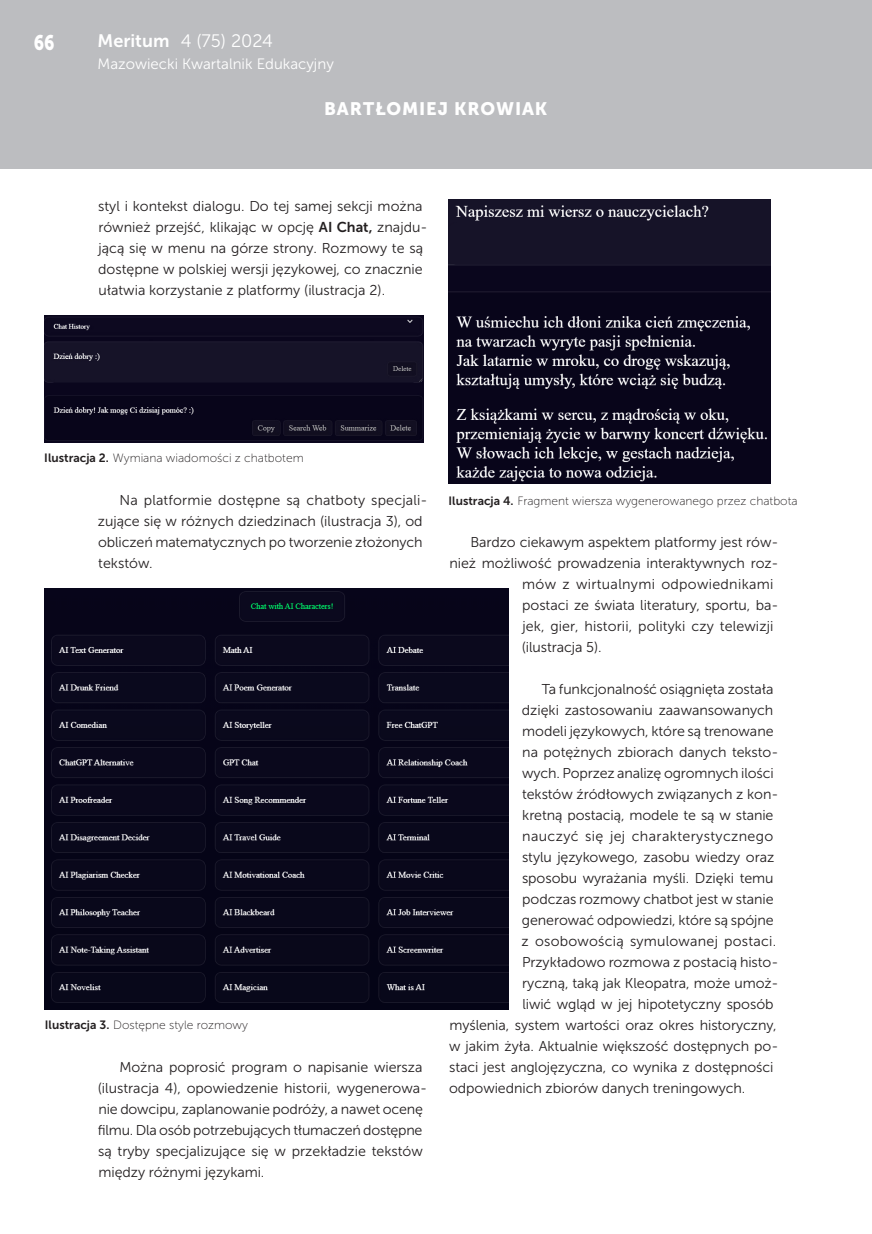
<style>
.page{position:relative;width:872px;height:1234px;background:#fff}
.page>*{position:absolute;margin:0;border:0;box-sizing:border-box;transform-origin:0 0}
.t1{font:21px "Museo Sans 900";color:#fff;scale:.8 1}
.t2{font:18px "Museo Sans 900";letter-spacing:.05em;color:#fff}
.t3{font:18px "Museo Sans 300";color:#fff}
.t4{font:15px "Museo Sans 300";color:#fff}
.t5{font:14.25px/21px "Museo Sans 300";letter-spacing:-.005em;color:#231f20}
.t6{font:14.25px "Museo Sans 300";letter-spacing:.025em;color:#231f20}
.t7{font:14.25px "Museo Sans 300";letter-spacing:.015em;color:#231f20}
.t8{font:14.25px "Museo Sans 300";letter-spacing:.02em;color:#231f20}
.t9{font:12px "Museo Sans 100";color:#231f20}
.s1{font-family:"Museo Sans 700"}
</style>
<div class="page">
<div style="left:0;top:0;width:872px;height:169px;background:#bcbdc0"></div>
<img style="left:44px;top:316px;width:379px;height:126px">
<img style="left:44px;top:589px;width:465px;height:420px">
<img style="left:449px;top:200px;width:321px;height:284px">
<h1 class="t1" style="left:34px;top:30px;width:27px">66</h1>
<p class="t3" style="left:98px;top:31px;width:177px"><span class="s1">Meritum</span> 4 (75) 2024</p>
<p class="t4" style="left:98px;top:56px;width:238px">Mazowiecki Kwartalnik Edukacyjny</p>
<p class="t2" style="left:324px;top:99px;width:225px">BARTŁOMIEJ KROWIAK</p>
<p class="t5" style="left:98px;top:195px;width:331px">styl i kontekst dialogu. Do tej samej sekcji można również przejść, klikając w opcję <span class="s1">AI Chat,</span> znajdu&shy;jącą się w menu na górze strony. Rozmowy te są dostępne w polskiej wersji językowej, co znacznie ułatwia korzystanie z platformy (ilustracja 2).</p>
<p class="t9" style="left:44px;top:451px;width:261px"><span class="s1">Ilustracja 2.</span> Wymiana wiadomości z chatbotem</p>
<p class="t5" style="left:98px;top:489px;width:331px;text-indent:22px">Na platformie dostępne są chatboty specjali&shy;zujące się w różnych dziedzinach (ilustracja 3), od obliczeń matematycznych po tworzenie złożonych tekstów.</p>
<p class="t9" style="left:45px;top:1018px;width:204px"><span class="s1">Ilustracja 3.</span> Dostępne style rozmowy</p>
<p class="t5" style="left:98px;top:1056px;width:331px;text-indent:21px">Można poprosić program o napisanie wiersza (ilustracja 4), opowiedzenie historii, wygenerowa&shy;nie dowcipu, zaplanowanie podróży, a nawet ocenę filmu. Dla osób potrzebujących tłumaczeń dostępne są tryby specjalizujące się w przekładzie tekstów między różnymi językami.</p>
<p class="t9" style="left:448px;top:494px;width:350px"><span class="s1">Ilustracja 4.</span> Fragment wiersza wygenerowanego przez chatbota</p>
<p class="t5" style="left:470px;top:531px;width:309px">Bardzo ciekawym aspektem platformy jest rów-</p>
<p class="t5" style="left:449px;top:552px;width:330px">nież możliwość prowadzenia interaktywnych roz-</p>
<p class="t8" style="left:522px;top:576px;width:253px">mów z wirtualnymi odpowiednikami</p>
<p class="t5" style="left:522px;top:594px;width:257px">postaci ze świata literatury, sportu, ba-</p>
<p class="t5" style="left:522px;top:615px;width:253px">jek, gier, historii, polityki czy telewizji</p>
<p class="t5" style="left:522px;top:636px;width:81px">(ilustracja 5).</p>
<p class="t5" style="left:542px;top:678px;width:233px">Ta funkcjonalność osiągnięta została</p>
<p class="t5" style="left:522px;top:699px;width:253px">dzięki zastosowaniu zaawansowanych</p>
<p class="t5" style="left:522px;top:720px;width:253px">modeli językowych, które są trenowane</p>
<p class="t5" style="left:522px;top:741px;width:258px">na potężnych zbiorach danych teksto-</p>
<p class="t5" style="left:522px;top:762px;width:253px">wych. Poprzez analizę ogromnych ilości</p>
<p class="t5" style="left:522px;top:783px;width:258px">tekstów źródłowych związanych z kon-</p>
<p class="t5" style="left:522px;top:804px;width:253px">kretną postacią, modele te są w stanie</p>
<p class="t6" style="left:522px;top:828px;width:253px">nauczyć się jej charakterystycznego</p>
<p class="t5" style="left:522px;top:846px;width:254px">stylu językowego, zasobu wiedzy oraz</p>
<p class="t5" style="left:522px;top:867px;width:253px">sposobu wyrażania myśli. Dzięki temu</p>
<p class="t5" style="left:522px;top:888px;width:253px">podczas rozmowy chatbot jest w stanie</p>
<p class="t5" style="left:522px;top:909px;width:253px">generować odpowiedzi, które są spójne</p>
<p class="t7" style="left:521px;top:933px;width:256px">z osobowością symulowanej postaci.</p>
<p class="t5" style="left:522px;top:951px;width:258px">Przykładowo rozmowa z postacią histo-</p>
<p class="t5" style="left:522px;top:972px;width:258px">ryczną, taką jak Kleopatra, może umoż-</p>
<p class="t5" style="left:522px;top:993px;width:253px">liwić wgląd w jej hipotetyczny sposób</p>
<p class="t5" style="left:449px;top:1014px;width:329px">myślenia, system wartości oraz okres historyczny,</p>
<p class="t5" style="left:449px;top:1035px;width:331px">w jakim żyła. Aktualnie większość dostępnych po-</p>
<p class="t5" style="left:449px;top:1056px;width:326px">staci jest anglojęzyczna, co wynika z dostępności</p>
<p class="t5" style="left:449px;top:1077px;width:298px">odpowiednich zbiorów danych treningowych.</p>
</div>
